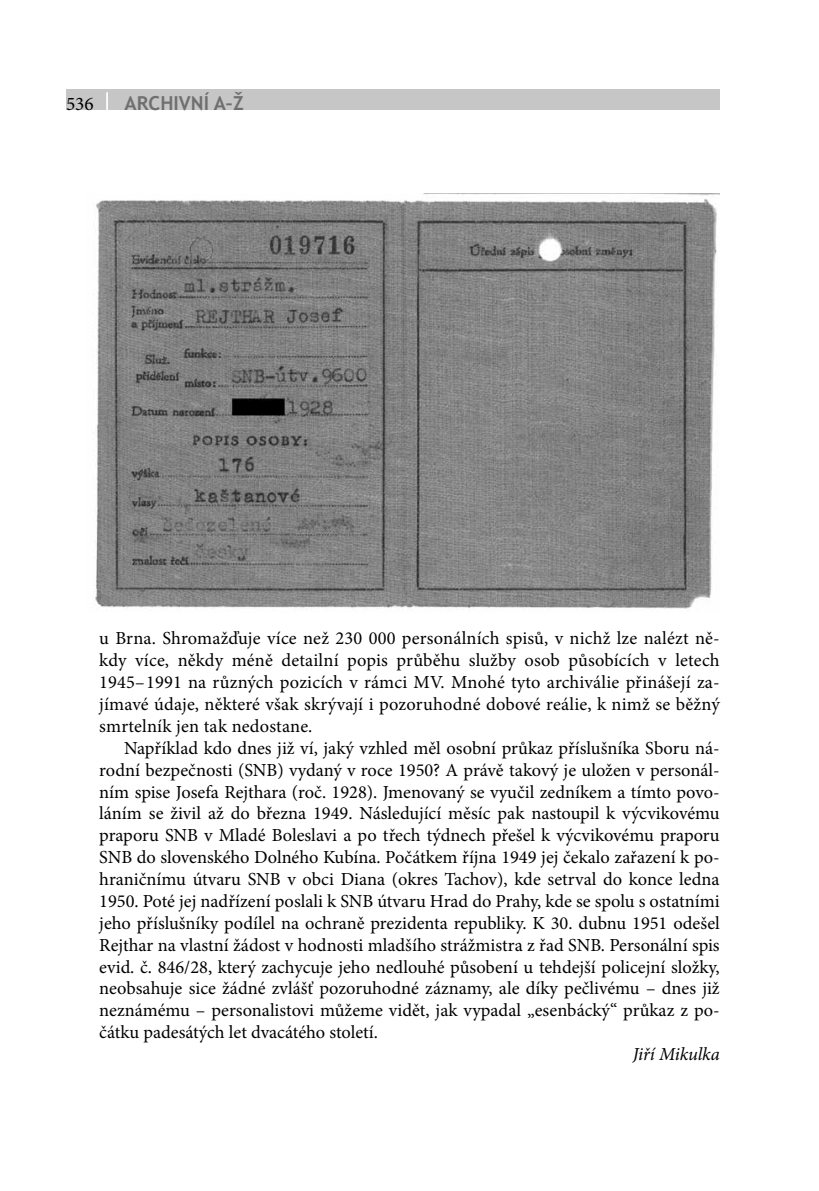
<style>
.page{position:relative;width:819px;height:1191px;background:#fff}
.page>*{position:absolute;margin:0;border:0;box-sizing:border-box;transform-origin:0 0}
.t1{font:700 19.25px "Trebuchet MS";color:#706f6f}
.t2{font:19.25px "Minion Pro";color:#000}
.t3{font:18.38px/21.9px "Minion Pro";letter-spacing:.005em;color:#000;text-align:justify}
.t4{font:italic 18.38px "Minion Pro";letter-spacing:-.005em;color:#000}
</style>
<div class="page">
<div style="left:66px;top:89px;width:653px;height:21px;background:#c6c6c6"></div>
<svg style="left:106px;top:92px;width:2px;height:18px"></svg>
<img style="left:95px;top:194px;width:624px;height:415px">
<p class="t2" style="left:66px;top:91px;width:29px">536</p>
<p class="t1" style="left:125px;top:91px;width:12px">ARCHIVNÍ</p>
<p class="t1" style="left:214px;top:91px;width:32px">A–Ž</p>
<p class="t3" style="left:99px;top:627px;width:622px">u Brna. Shromažďuje více než 230 000 personálních spisů, v nichž lze nalézt ně&shy;kdy více, někdy méně detailní popis průběhu služby osob působících v letech 1945–1991 na různých pozicích v rámci MV. Mnohé tyto archiválie přinášejí za&shy;jímavé údaje, některé však skrývají i pozoruhodné dobové reálie, k nimž se běžný smrtelník jen tak nedostane.</p>
<p class="t3" style="left:99px;top:737px;width:622px;text-indent:25px">Například kdo dnes již ví, jaký vzhled měl osobní průkaz příslušníka Sboru ná&shy;rodní bezpečnosti (SNB) vydaný v roce 1950? A právě takový je uložen v personál&shy;ním spise Josefa Rejthara (roč. 1928). Jmenovaný se vyučil zedníkem a tímto povo&shy;láním se živil až do března 1949. Následující měsíc pak nastoupil k výcvikovému praporu SNB v Mladé Boleslavi a po třech týdnech přešel k výcvikovému praporu SNB do slovenského Dolného Kubína. Počátkem října 1949 jej čekalo zařazení k po&shy;hraničnímu útvaru SNB v obci Diana (okres Tachov), kde setrval do konce ledna 1950. Poté jej nadřízení poslali k SNB útvaru Hrad do Prahy, kde se spolu s ostatními jeho příslušníky podílel na ochraně prezidenta republiky. K 30. dubnu 1951 odešel Rejthar na vlastní žádost v hodnosti mladšího strážmistra z řad SNB. Personální spis evid. č. 846/28, který zachycuje jeho nedlouhé působení u tehdejší policejní složky, neobsahuje sice žádné zvlášť pozoruhodné záznamy, ale díky pečlivému – dnes již neznámému – personalistovi můžeme vidět, jak vypadal „esenbácký“ průkaz z po&shy;čátku padesátých let dvacátého století.</p>
<p class="t4" style="left:633px;top:1041px;width:88px">Jiří Mikulka</p>
</div>
